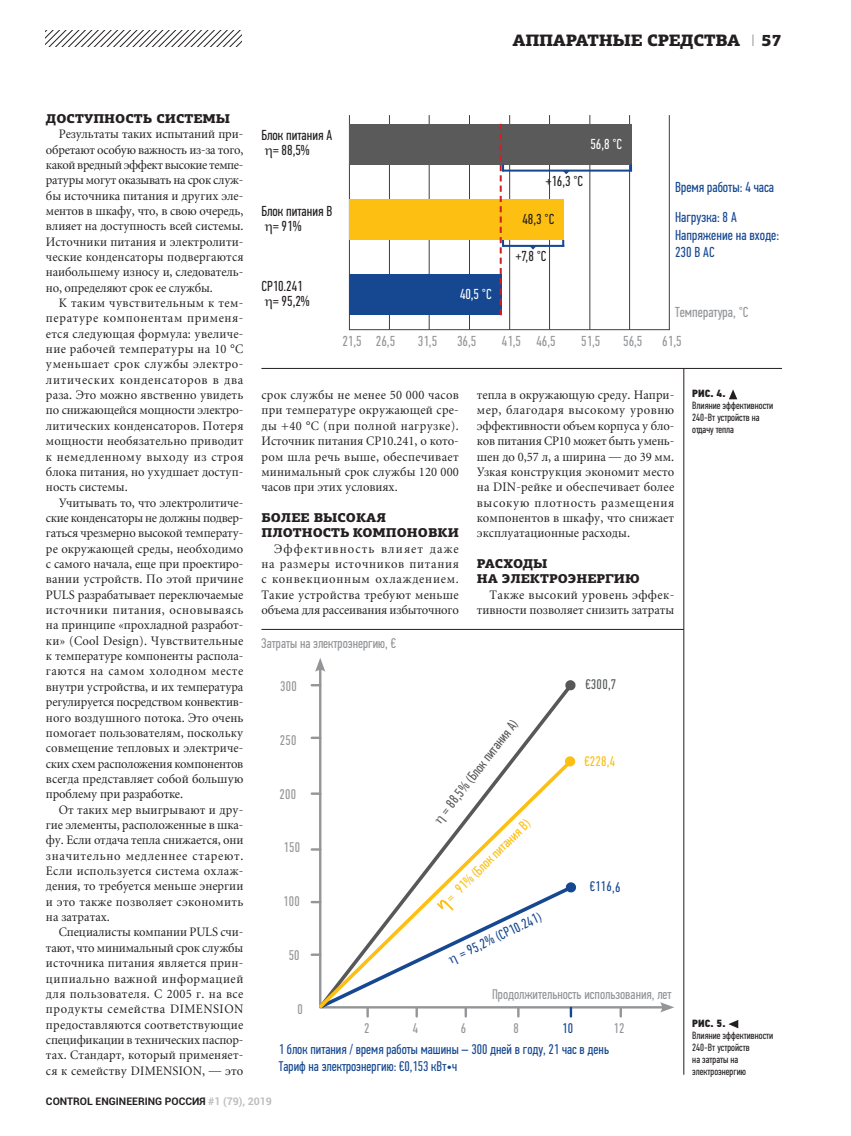
<style>
.page{position:relative;width:851px;height:1136px;background:#fff}
.page>*{position:absolute;margin:0;border:0;box-sizing:border-box;transform-origin:0 0}
.t1{font:900 16.5px "PF Agora Slab Pro";letter-spacing:-.02em;color:#231f20}
.t2{font:14.55px/14.5px "PF Din Text Comp Pro";color:#231f20}
.t3{font:14.55px/30.3px "PF Din Text Comp Pro";color:#164891}
.t4{font:14.55px "PF Din Text Comp Pro";color:#939598}
.t5{font:14.55px "PF Din Text Comp Pro";color:#fff}
.t6{font:14.1px/16.6px "PF Din Text Comp Pro";color:#164891}
.t7{font:14.1px "PF Din Text Comp Pro";color:#939598}
.t8{font:14.1px "PF Din Text Comp Pro";color:#57585a}
.t9{font:14.1px "PF Din Text Comp Pro";color:#fcbf12}
.t10{font:12.75px/15.3px "Miniature";color:#231f20;text-align:justify;scale:.96 1}
.t11{font:900 12.75px/15.3px "PF Agora Slab Pro";color:#231f20}
.t12{font:10.5px/12px "PF Din Text Comp Pro";color:#231f20}
.t13{font:700 10.5px "Roboto";color:#231f20}
.t14{font:10.5px "PF Din Text Cond Pro X Black";color:#231f20}
.s1{font-family:"PF Din Text Pro";font-weight:100}
.s2{color:#bcbdc0}
</style>
<div class="page">
<svg style="left:46px;top:31px;width:195px;height:15px"></svg>
<svg style="left:349px;top:115px;width:321px;height:215px"></svg>
<hr style="left:669px;top:115px;width:1px;height:214px;background:#3e3e3f">
<hr style="left:629px;top:115px;width:1px;height:214px;background:#3e3e3f">
<hr style="left:589px;top:115px;width:1px;height:214px;background:#3e3e3f">
<hr style="left:549px;top:115px;width:1px;height:214px;background:#3e3e3f">
<hr style="left:509px;top:115px;width:1px;height:214px;background:#3e3e3f">
<hr style="left:469px;top:115px;width:1px;height:214px;background:#3e3e3f">
<hr style="left:429px;top:115px;width:1px;height:214px;background:#3e3e3f">
<hr style="left:389px;top:115px;width:1px;height:214px;background:#3e3e3f">
<div style="left:349px;top:124px;width:283px;height:40px;background:#5a5a5a"></div>
<div style="left:349px;top:199px;width:215px;height:41px;background:#fcbf12"></div>
<div style="left:349px;top:275px;width:152px;height:40px;background:#164891"></div>
<hr style="left:503px;top:245px;width:61px;height:2px;background:#164891">
<svg style="left:527px;top:243px;width:11px;height:8px"></svg>
<hr style="left:502px;top:169px;width:130px;height:3px;background:#164891">
<svg style="left:499px;top:124px;width:5px;height:191px"></svg>
<svg style="left:561px;top:168px;width:10px;height:8px"></svg>
<svg style="left:315px;top:658px;width:10px;height:13px"></svg>
<svg style="left:660px;top:1002px;width:14px;height:10px"></svg>
<svg style="left:316px;top:682px;width:256px;height:76px"></svg>
<svg style="left:619px;top:1007px;width:3px;height:9px"></svg>
<svg style="left:312px;top:736px;width:8px;height:3px"></svg>
<svg style="left:312px;top:684px;width:8px;height:2px"></svg>
<svg style="left:315px;top:758px;width:257px;height:124px"></svg>
<svg style="left:565px;top:756px;width:10px;height:10px"></svg>
<svg style="left:565px;top:680px;width:10px;height:10px"></svg>
<svg style="left:729px;top:389px;width:8px;height:10px"></svg>
<svg style="left:728px;top:1020px;width:10px;height:8px"></svg>
<hr style="left:261px;top:368px;width:520px;height:1px;background:#231f20">
<hr style="left:683px;top:368px;width:1px;height:706px;background:#231f20">
<hr style="left:261px;top:629px;width:422px;height:1px;background:#231f20">
<svg style="left:312px;top:882px;width:264px;height:134px"></svg>
<svg style="left:435px;top:815px;width:12px;height:11px"></svg>
<p class="t1" style="left:512px;top:31px;width:229px">АППАРАТНЫЕ СРЕДСТВА</p>
<p class="t1" style="left:751px;top:31px;width:32px"><span class="s1">I</span> 57</p>
<p class="t11" style="left:46px;top:111px;width:186px">ДОСТУПНОСТЬ СИСТЕМЫ</p>
<p class="t10" style="left:46px;top:126px;width:207px;text-indent:13px">Результаты таких испытаний при&shy;обретают особую важность из-за того, какой вредный эффект высокие темпе&shy;ратуры могут оказывать на срок служ&shy;бы источника питания и других эле&shy;ментов в шкафу, что, в свою очередь, влияет на доступность всей системы.<br>Источники питания и электролити&shy;ческие конденсаторы подвергаются наибольшему износу и, следователь&shy;но, определяют срок ее службы.</p>
<p class="t10" style="left:46px;top:295px;width:207px;text-indent:13px">К таким чувствительным к тем&shy;пературе компонентам применя&shy;ется следующая формула: увеличе&shy;ние рабочей температуры на 10 °C уменьшает срок службы электро&shy;литических конденсаторов в два раза. Это можно явственно увидеть по снижающейся мощности электро&shy;литических конденсаторов. Потеря мощности необязательно приводит к немедленному выходу из строя блока питания, но ухудшает доступ&shy;ность системы.</p>
<p class="t10" style="left:46px;top:494px;width:207px;text-indent:13px">Учитывать то, что электролитиче&shy;ские конденсаторы не должны подвер&shy;гаться чрезмерно высокой температу&shy;ре окружающей среды, необходимо с самого начала, еще при проектиро&shy;вании устройств. По этой причине PULS разрабатывает переключаемые источники питания, основываясь на принципе «прохладной разработ&shy;ки» (Cool Design). Чувствительные к температуре компоненты распола&shy;гаются на самом холодном месте внутри устройства, и их температура регулируется посредством конвектив&shy;ного воздушного потока. Это очень помогает пользователям, поскольку совмещение тепловых и электриче&shy;ских схем расположения компонентов всегда представляет собой большую проблему при разработке.</p>
<p class="t10" style="left:46px;top:801px;width:207px;text-indent:13px">От таких мер выигрывают и дру&shy;гие элементы, расположенные в шка&shy;фу. Если отдача тепла снижается, они значительно медленнее стареют.<br>Если используется система охлаж&shy;дения, то требуется меньше энергии и это также позволяет сэкономить на затратах.</p>
<p class="t10" style="left:46px;top:924px;width:207px;text-indent:13px">Специалисты компании PULS счи&shy;тают, что минимальный срок службы источника питания является прин&shy;ципиально важной информацией для пользователя. С 2005 г. на все продукты семейства DIMENSION предоставляются соответствующие спецификации в технических паспор&shy;тах. Стандарт, который применяет&shy;ся к семейству DIMENSION, — это</p>
<p class="t2" style="left:273px;top:128px;width:60px;text-indent:-12px">Блок питания A = 88,5%</p>
<p class="t5" style="left:590px;top:135px;width:33px">56,8 °C</p>
<p class="t2" style="left:273px;top:203px;width:61px;text-indent:-12px">Блок питания B = 91%</p>
<p class="t2" style="left:273px;top:279px;width:38px;text-indent:-12px">CP10.241 = 95,2%</p>
<p class="t5" style="left:460px;top:286px;width:33px">40,5 °C</p>
<p class="t2" style="left:546px;top:173px;width:39px">+16,3 °C</p>
<p class="t2" style="left:522px;top:212px;width:33px">48,3 °C</p>
<p class="t2" style="left:516px;top:249px;width:32px">+7,8 °C</p>
<p class="t3" style="left:675px;top:171px;width:101px">Время работы: 4 часа<br>Нагрузка: 8 А</p>
<p class="t3" style="left:675px;top:226px;width:106px;line-height:17.4px">Напряжение на входе:<br>230 В AC</p>
<p class="t4" style="left:675px;top:303px;width:75px">Температура, °C</p>
<p class="t4" style="left:342px;top:332px;width:54px">21,5 26,5</p>
<p class="t4" style="left:418px;top:332px;width:21px">31,5</p>
<p class="t4" style="left:457px;top:332px;width:21px">36,5</p>
<p class="t4" style="left:501px;top:332px;width:55px">41,5 46,5</p>
<p class="t4" style="left:581px;top:332px;width:21px">51,5</p>
<p class="t4" style="left:623px;top:332px;width:21px">56,5</p>
<p class="t4" style="left:662px;top:332px;width:21px">61,5</p>
<p class="t10" style="left:261px;top:387px;width:207px">срок службы не менее 50 000 часов при температуре окружающей сре&shy;ды +40 °C (при полной нагрузке).<br>Источник питания CP10.241, о кото&shy;ром шла речь выше, обеспечивает минимальный срок службы 120 000 часов при этих условиях.</p>
<p class="t11" style="left:261px;top:510px;width:199px">БОЛЕЕ ВЫСОКАЯ<br>ПЛОТНОСТЬ КОМПОНОВКИ</p>
<p class="t10" style="left:261px;top:540px;width:207px;text-indent:13px">Эффективность влияет даже на размеры источников питания с конвекционным охлаждением.<br>Такие устройства требуют меньше объема для рассеивания избыточного</p>
<p class="t7" style="left:261px;top:634px;width:136px">Затраты на электроэнергию, €</p>
<p class="t7" style="left:280px;top:677px;width:18px">300</p>
<p class="t10" style="left:477px;top:387px;width:207px">тепла в окружающую среду. Напри&shy;мер, благодаря высокому уровню эффективности объем корпуса у бло&shy;ков питания CP10 может быть умень&shy;шен до 0,57 л, а ширина — до 39 мм.<br>Узкая конструкция экономит место на DIN-рейке и обеспечивает более высокую плотность размещения компонентов в шкафу, что снижает эксплуатационные расходы.</p>
<p class="t11" style="left:477px;top:556px;width:164px">РАСХОДЫ<br>НА ЭЛЕКТРОЭНЕРГИЮ</p>
<p class="t10" style="left:477px;top:586px;width:207px;text-align:right">Также высокий уровень эффек&shy;тивности позволяет снизить затраты</p>
<p class="t8" style="left:585px;top:675px;width:32px">€300,7</p>
<p class="t7" style="left:280px;top:731px;width:18px">250</p>
<p class="t7" style="left:279px;top:785px;width:18px">200</p>
<p class="t7" style="left:283px;top:839px;width:18px">150</p>
<p class="t7" style="left:283px;top:893px;width:18px">100</p>
<p class="t7" style="left:288px;top:946px;width:12px">50</p>
<p class="t7" style="left:297px;top:1000px;width:7px">0</p>
<p class="t8" style="left:437px;top:807px;width:117px;rotate:-52deg">= 88,5% (Блок питания A)</p>
<p class="t9" style="left:442px;top:892px;width:113px;rotate:-44deg">= 91% (Блок питания B)</p>
<p class="t6" style="left:456px;top:946px;width:90px;rotate:-25deg">= 95,2% (CP10.241)</p>
<p class="t9" style="left:584px;top:753px;width:32px">€228,4</p>
<p class="t6" style="left:589px;top:878px;width:32px">€116,6</p>
<p class="t7" style="left:492px;top:986px;width:181px">Продолжительность использования, лет</p>
<p class="t7" style="left:364px;top:1019px;width:7px">2</p>
<p class="t7" style="left:412px;top:1019px;width:7px">4</p>
<p class="t7" style="left:461px;top:1019px;width:7px">6</p>
<p class="t7" style="left:513px;top:1019px;width:7px">8</p>
<p class="t6" style="left:562px;top:1019px;width:12px">10</p>
<p class="t7" style="left:613px;top:1019px;width:12px">12</p>
<p class="t6" style="left:279px;top:1041px;width:331px">1 блок питания / время работы машины – 300 дней в году, 21 час в день<br>Тариф на электроэнергию: €0,153 кВт•ч</p>
<p class="t14" style="left:692px;top:387px;width:35px">РИС. 4.</p>
<p class="t12" style="left:692px;top:399px;width:83px">Влияние эффективности<br>240-Вт устройств на отдачу тепла</p>
<p class="t14" style="left:692px;top:1016px;width:35px">РИС. 5.</p>
<p class="t12" style="left:692px;top:1028px;width:83px">Влияние эффективности<br>240-Вт устройств<br>на затраты на электроэнергию</p>
<p class="t13" style="left:46px;top:1093px;width:227px">CONTROL ENGINEERING РОССИЯ <span class="s2">#1 (79), 2019</span></p>
</div>
